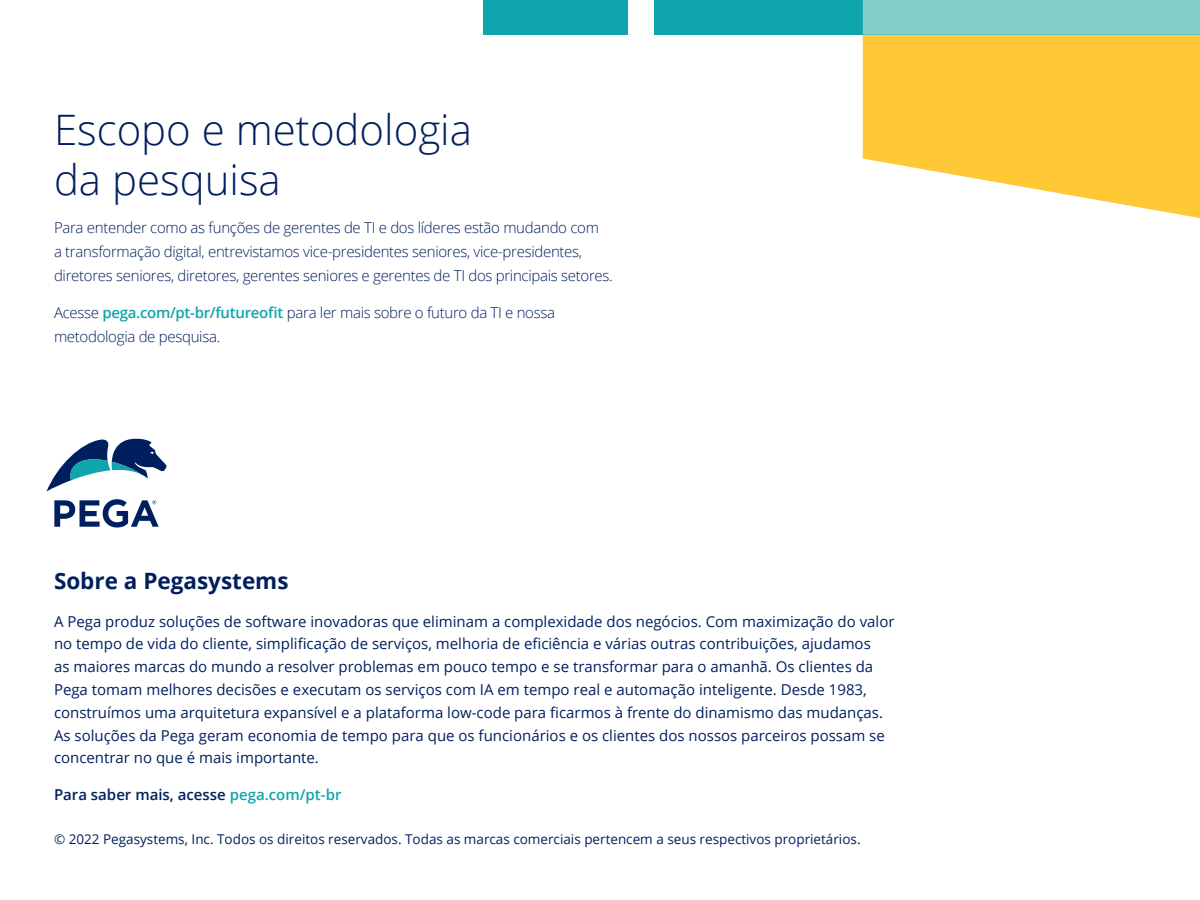
<style>
.page{position:relative;width:1200px;height:900px;background:#fff}
.page>*{position:absolute;margin:0;border:0;box-sizing:border-box;transform-origin:0 0}
.t1{font:300 42px/50.4px "Open Sans";color:#001f5f}
.t2{font:700 22.5px "Open Sans";color:#001f5f}
.t3{font:15px/22.8px "Open Sans";color:#001f5f}
.t4{font:300 15px/24px "Open Sans";letter-spacing:-.02em;color:#001f5f}
.t5{font:600 15px "Open Sans";color:#001f5f}
.t6{font:13.5px "Open Sans";color:#001f5f}
.s1{font-weight:600;color:#10a5ac}
.s2{color:#10a5ac}
</style>
<div class="page">
<svg style="left:863px;top:35px;width:337px;height:183px;fill:#ffc836"></svg>
<div style="left:654px;top:0;width:546px;height:35px;background:#10a5ac"></div>
<div style="left:483px;top:0;width:145px;height:35px;background:#10a5ac"></div>
<div style="left:863px;top:0;width:337px;height:35px;background:#82cec7"></div>
<svg style="left:46px;top:438px;width:121px;height:53px"></svg>
<svg style="left:54px;top:499px;width:105px;height:29px"></svg>
<h1 class="t1" style="left:54px;top:103px;width:420px">Escopo e metodologia da pesquisa</h1>
<p class="t4" style="left:54px;top:215px;width:560px">Para entender como as funções de gerentes de TI e dos líderes estão mudando com<br>a transformação digital, entrevistamos vice-presidentes seniores, vice-presidentes, diretores seniores, diretores, gerentes seniores e gerentes de TI dos principais setores.</p>
<p class="t4" style="left:54px;top:300px;width:503px">Acesse <span class="s1">pega.com/pt-br/futureofit</span> para ler mais sobre o futuro da TI e nossa metodologia de pesquisa.</p>
<h2 class="t2" style="left:54px;top:565px;width:236px">Sobre a Pegasystems</h2>
<p class="t3" style="left:54px;top:609px;width:842px">A Pega produz soluções de software inovadoras que eliminam a complexidade dos negócios. Com maximização do valor no tempo de vida do cliente, simplificação de serviços, melhoria de eficiência e várias outras contribuições, ajudamos<br>as maiores marcas do mundo a resolver problemas em pouco tempo e se transformar para o amanhã. Os clientes da Pega tomam melhores decisões e executam os serviços com IA em tempo real e automação inteligente. Desde 1983, construímos uma arquitetura expansível e a plataforma low-code para ficarmos à frente do dinamismo das mudanças.<br>As soluções da Pega geram economia de tempo para que os funcionários e os clientes dos nossos parceiros possam se concentrar no que é mais importante.</p>
<p class="t5" style="left:54px;top:784px;width:289px">Para saber mais, acesse <span class="s2">pega.com/pt-br</span></p>
<p class="t6" style="left:54px;top:830px;width:808px">© 2022 Pegasystems, Inc. Todos os direitos reservados. Todas as marcas comerciais pertencem a seus respectivos proprietários.</p>
</div>
